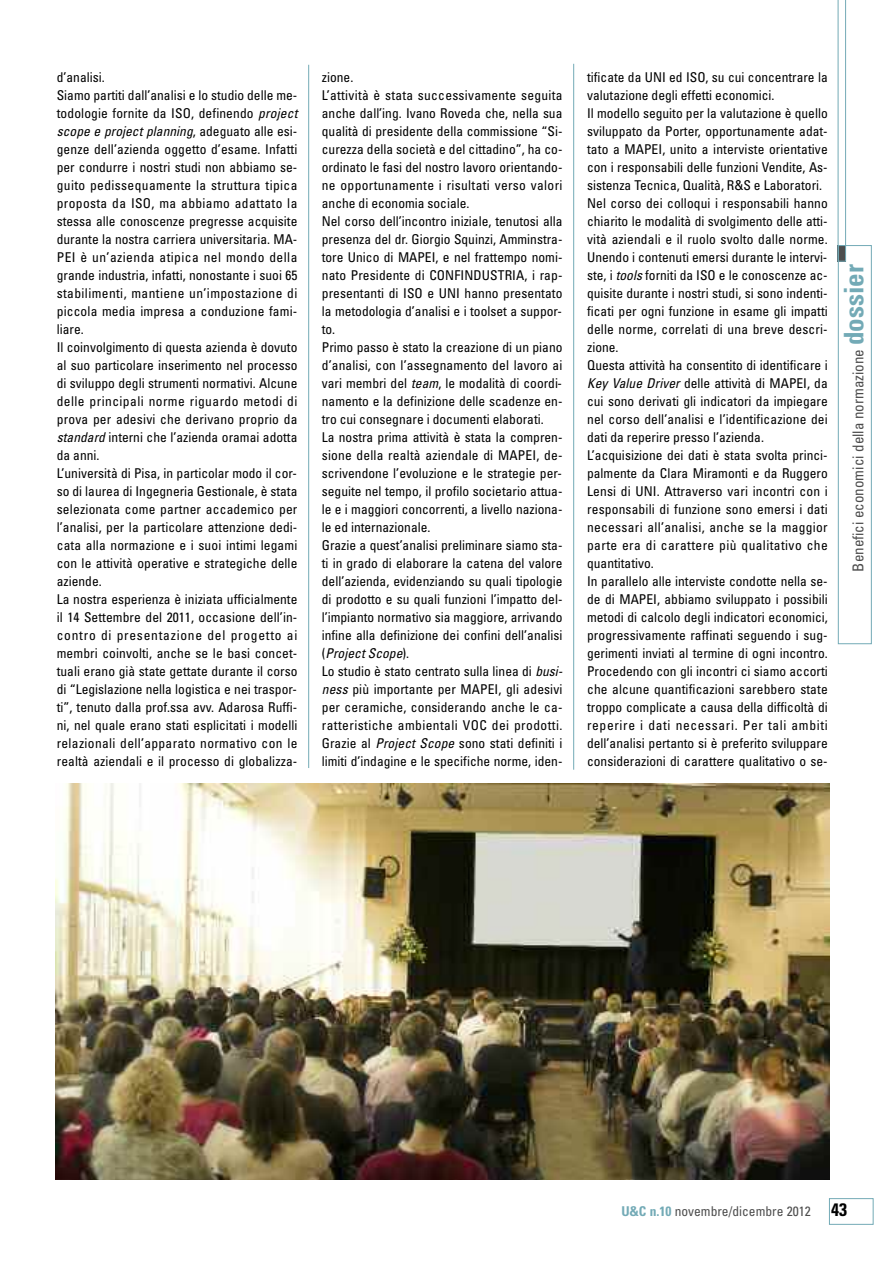
<style>
.page{position:relative;width:893px;height:1263px;background:#fff}
.page>*{position:absolute;margin:0;border:0;box-sizing:border-box;transform-origin:0 0}
.t1{font:condensed 15px "Univers";color:#4d4d4d}
.t2{font:condensed 13.5px/18px "Univers";color:#000}
.t3{font:condensed 13.5px "Univers";color:#4d4d4d}
.s1{font-style:italic}
.s2{font-weight:700;font-size:27px;color:#73aab6}
.s3{font-weight:700;color:#73aab6}
.s4{font-weight:700;font-size:18px;color:#000}
</style>
<div class="page">
<div style="left:829px;top:1198px;width:44px;height:27px;border:1px solid #73aab6"></div>
<svg style="left:838px;top:0;width:8px;height:262px"></svg>
<div style="left:838px;top:245px;width:34px;height:399px;border:1px solid #73aab6"></div>
<hr style="left:308px;top:65px;width:1px;height:703px;background:#73aab6">
<hr style="left:573px;top:64px;width:1px;height:706px;background:#73aab6">
<img style="left:55px;top:784px;width:774px;height:396px">
<p class="t2" style="left:57px;top:69px;width:242px">d’analisi.<br>Siamo partiti dall’analisi e lo studio delle me&shy;todologie fornite da ISO, definendo <span class="s1">project scope e project planning</span>, adeguato alle esi&shy;genze dell’azienda oggetto d’esame. Infatti per condurre i nostri studi non abbiamo se&shy;guito pedissequamente la struttura tipica proposta da ISO, ma abbiamo adattato la stessa alle conoscenze pregresse acquisite durante la nostra carriera universitaria. MA-PEI è un’azienda atipica nel mondo della grande industria, infatti, nonostante i suoi 65 stabilimenti, mantiene un’impostazione di piccola media impresa a conduzione fami&shy;liare.<br>Il coinvolgimento di questa azienda è dovuto al suo particolare inserimento nel processo di sviluppo degli strumenti normativi. Alcune delle principali norme riguardo metodi di prova per adesivi che derivano proprio da <span class="s1">standard</span> interni che l’azienda oramai adotta da anni.<br>L’università di Pisa, in particolar modo il cor&shy;so di laurea di Ingegneria Gestionale, è stata selezionata come partner accademico per l’analisi, per la particolare attenzione dedi&shy;cata alla normazione e i suoi intimi legami con le attività operative e strategiche delle aziende.<br>La nostra esperienza è iniziata ufficialmente il 14 Settembre del 2011, occasione dell’in&shy;contro di presentazione del progetto ai membri coinvolti, anche se le basi concet&shy;tuali erano già state gettate durante il corso di “Legislazione nella logistica e nei traspor&shy;ti”, tenuto dalla prof.ssa avv. Adarosa Ruffi&shy;ni, nel quale erano stati esplicitati i modelli relazionali dell’apparato normativo con le realtà aziendali e il processo di globalizza-</p>
<p class="t2" style="left:322px;top:69px;width:242px">zione.<br>L’attività è stata successivamente seguita anche dall’ing. Ivano Roveda che, nella sua qualità di presidente della commissione “Si&shy;curezza della società e del cittadino”, ha co&shy;ordinato le fasi del nostro lavoro orientando&shy;ne opportunamente i risultati verso valori anche di economia sociale.<br>Nel corso dell’incontro iniziale, tenutosi alla presenza del dr. Giorgio Squinzi, Amminstra&shy;tore Unico di MAPEI, e nel frattempo nomi&shy;nato Presidente di CONFINDUSTRIA, i rap&shy;presentanti di ISO e UNI hanno presentato la metodologia d’analisi e i toolset a suppor&shy;to.<br>Primo passo è stato la creazione di un piano d’analisi, con l’assegnamento del lavoro ai vari membri del <span class="s1">team</span>, le modalità di coordi&shy;namento e la definizione delle scadenze en&shy;tro cui consegnare i documenti elaborati.<br>La nostra prima attività è stata la compren&shy;sione della realtà aziendale di MAPEI, de&shy;scrivendone l’evoluzione e le strategie per&shy;seguite nel tempo, il profilo societario attua&shy;le e i maggiori concorrenti, a livello naziona&shy;le ed internazionale.<br>Grazie a quest’analisi preliminare siamo sta&shy;ti in grado di elaborare la catena del valore dell’azienda, evidenziando su quali tipologie di prodotto e su quali funzioni l’impatto del&shy;l’impianto normativo sia maggiore, arrivando infine alla definizione dei confini dell’analisi (<span class="s1">Project Scope</span>).<br>Lo studio è stato centrato sulla linea di <span class="s1">busi&shy;ness</span> più importante per MAPEI, gli adesivi per ceramiche, considerando anche le ca&shy;ratteristiche ambientali VOC dei prodotti.<br>Grazie al <span class="s1">Project Scope</span> sono stati definiti i limiti d’indagine e le specifiche norme, iden-</p>
<p class="t2" style="left:587px;top:69px;width:242px">tificate da UNI ed ISO, su cui concentrare la valutazione degli effetti economici.<br>Il modello seguito per la valutazione è quello sviluppato da Porter, opportunamente adat&shy;tato a MAPEI, unito a interviste orientative con i responsabili delle funzioni Vendite, As&shy;sistenza Tecnica, Qualità, R&amp;S e Laboratori.<br>Nel corso dei colloqui i responsabili hanno chiarito le modalità di svolgimento delle atti&shy;vità aziendali e il ruolo svolto dalle norme.<br>Unendo i contenuti emersi durante le intervi&shy;ste, i <span class="s1">tools</span> forniti da ISO e le conoscenze ac&shy;quisite durante i nostri studi, si sono indenti&shy;ficati per ogni funzione in esame gli impatti delle norme, correlati di una breve descri&shy;zione.<br>Questa attività ha consentito di identificare i <span class="s1">Key Value Driver</span> delle attività di MAPEI, da cui sono derivati gli indicatori da impiegare nel corso dell’analisi e l’identificazione dei dati da reperire presso l’azienda.<br>L’acquisizione dei dati è stata svolta princi&shy;palmente da Clara Miramonti e da Ruggero Lensi di UNI. Attraverso vari incontri con i responsabili di funzione sono emersi i dati necessari all’analisi, anche se la maggior parte era di carattere più qualitativo che quantitativo.<br>In parallelo alle interviste condotte nella se&shy;de di MAPEI, abbiamo sviluppato i possibili metodi di calcolo degli indicatori economici, progressivamente raffinati seguendo i sug&shy;gerimenti inviati al termine di ogni incontro.<br>Procedendo con gli incontri ci siamo accorti che alcune quantificazioni sarebbero state troppo complicate a causa della difficoltà di reperire i dati necessari. Per tali ambiti dell’analisi pertanto si è preferito sviluppare considerazioni di carattere qualitativo o se-</p>
<p class="t1" style="left:853px;top:572px;width:309px;rotate:-90deg">Benefici economici della normazione <span class="s2">dossier</span></p>
<p class="t3" style="left:622px;top:1206px;width:227px"><span class="s3">U&amp;C n.10</span> novembre/dicembre 2012 <span class="s4">43</span></p>
</div>
